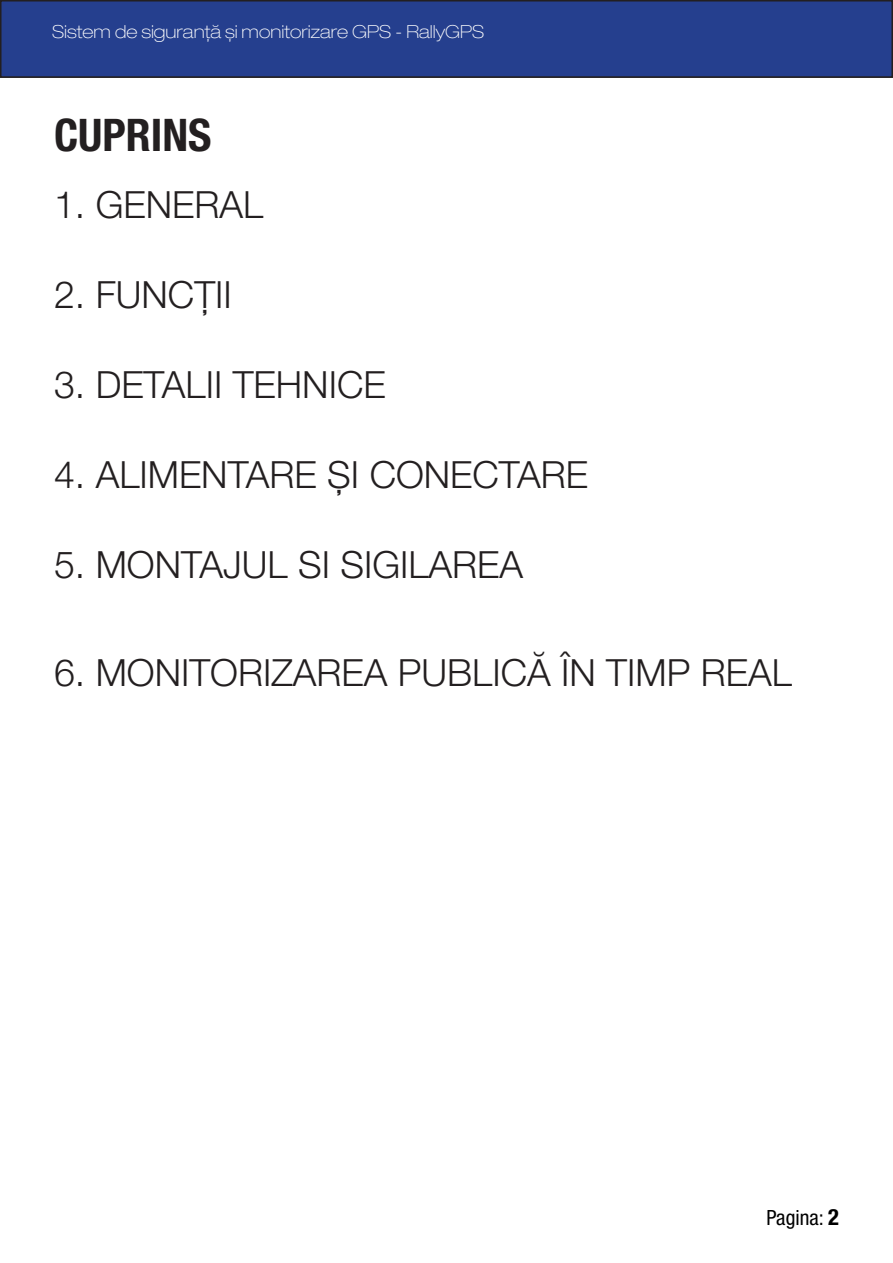
<style>
.page{position:relative;width:893px;height:1263px;background:#fff}
.page>*{position:absolute;margin:0;border:0;box-sizing:border-box;transform-origin:0 0}
.t1{font:700 condensed 45px "Helvetica Neue LT Pro";color:#231f20}
.t2{font:300 37.5px "Helvetica Neue LT Pro";color:#231f20}
.t3{font:condensed 21px "Helvetica Neue LT Pro";color:#000}
.t4{font:100 expanded 18px "Helvetica Neue LT Pro";color:#fff}
.s1{font-weight:700;font-size:22.5px}
</style>
<div class="page">
<div style="left:1px;top:1px;width:891px;height:76px;background:#253f8e"></div>
<div style="left:0;top:0;width:893px;height:78px;border:2px solid #231f20"></div>
<p class="t4" style="left:52px;top:21px;width:433px">Sistem de siguranță și monitorizare GPS - RallyGPS</p>
<p class="t1" style="left:54px;top:108px;width:159px">CUPRINS</p>
<p class="t2" style="left:54px;top:182px;width:211px">1. GENERAL</p>
<p class="t2" style="left:54px;top:272px;width:179px">2. FUNCȚII</p>
<p class="t2" style="left:54px;top:362px;width:333px">3. DETALII TEHNICE</p>
<p class="t2" style="left:54px;top:452px;width:536px">4. ALIMENTARE ȘI CONECTARE</p>
<p class="t2" style="left:54px;top:542px;width:471px">5. MONTAJUL SI SIGILAREA</p>
<p class="t2" style="left:54px;top:650px;width:739px">6. MONITORIZAREA PUBLICĂ ÎN TIMP REAL</p>
<p class="t3" style="left:767px;top:1205px;width:74px">Pagina: <span class="s1">2</span></p>
</div>
